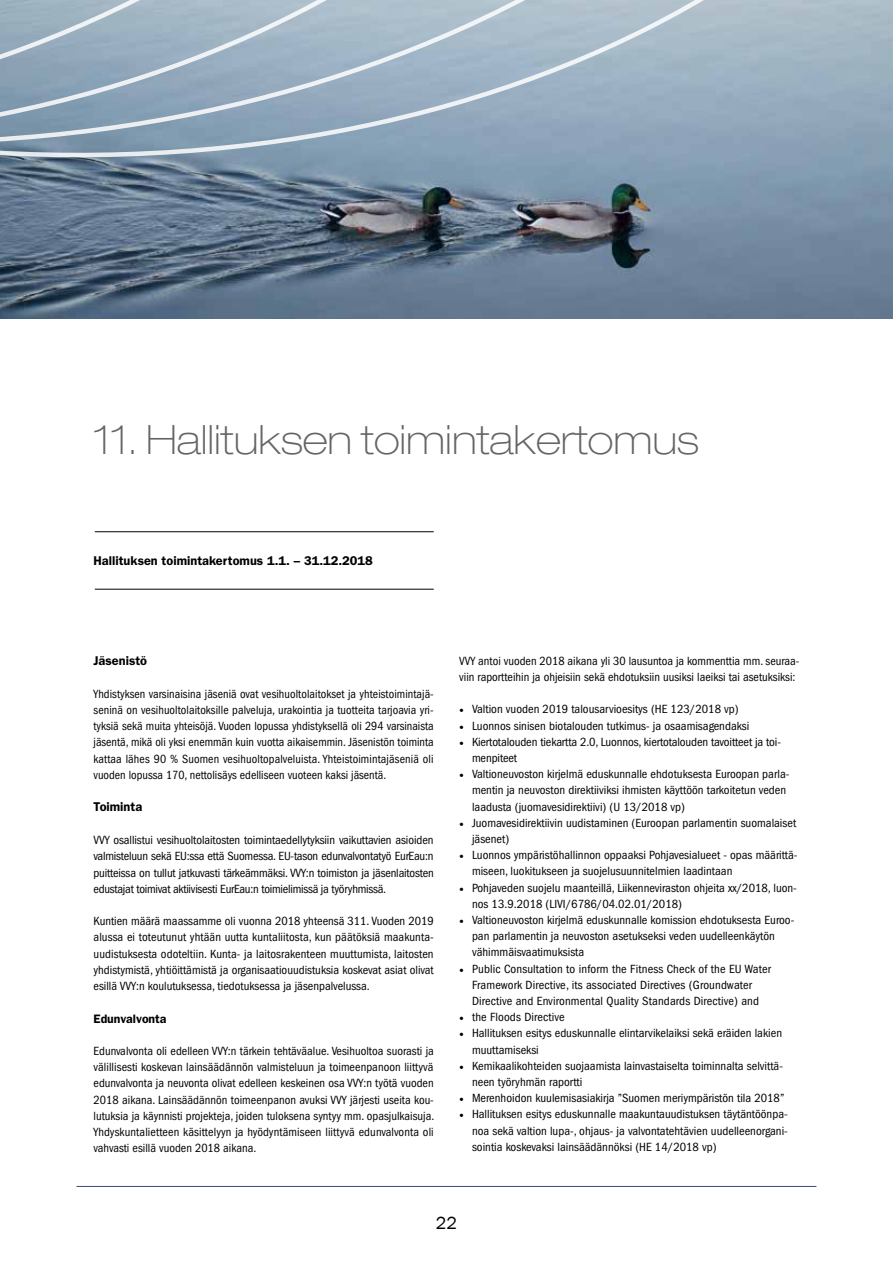
<style>
.page{position:relative;width:893px;height:1263px;background:#fff}
.page>*{position:absolute;margin:0;border:0;box-sizing:border-box;transform-origin:0 0}
.t1{font:100 expanded 40.5px "Helvetica Neue LT Std";color:#636466}
.t2{font:18px "Franklin Gothic";color:#000}
.t3{font:600 12.75px "Franklin Gothic";color:#000}
.t4{font:condensed 12.3px/16.2px "Franklin Gothic";color:#000}
.t5{font:600 12.3px "Franklin Gothic";color:#000}
.s1{font-family:"Minion Pro";font-stretch:normal}
</style>
<div class="page">
<img style="left:0;top:170px;width:893px;height:149px">
<svg style="left:0;top:0;width:893px;height:170px"></svg>
<hr style="left:77px;top:1186px;width:739px;height:1px;background:#3c4a78">
<hr style="left:95px;top:589px;width:339px;height:1px;background:#000">
<hr style="left:95px;top:531px;width:339px;height:1px;background:#000">
<h1 class="t1" style="left:94px;top:416px;width:607px">11. Hallituksen toimintakertomus</h1>
<p class="t3" style="left:94px;top:553px;width:281px">Hallituksen toimintakertomus 1.1. – 31.12.2018</p>
<p class="t3" style="left:94px;top:653px;width:55px">Jäsenistö</p>
<p class="t4" style="left:94px;top:686px;width:342px;text-align:justify">Yhdistyksen varsinaisina jäseniä ovat vesihuoltolaitokset ja yhteistoimintajä&shy;seninä on vesihuoltolaitoksille palveluja, urakointia ja tuotteita tarjoavia yri&shy;tyksiä sekä muita yhteisöjä. Vuoden lopussa yhdistyksellä oli 294 varsinaista jäsentä, mikä oli yksi enemmän kuin vuotta aikaisemmin. Jäsenistön toiminta kattaa lähes 90 % Suomen vesihuoltopalveluista. Yhteistoimintajäseniä oli vuoden lopussa 170, nettolisäys edelliseen vuoteen kaksi jäsentä.</p>
<p class="t3" style="left:94px;top:799px;width:50px">Toiminta</p>
<p class="t4" style="left:94px;top:832px;width:342px;text-align:justify">VVY osallistui vesihuoltolaitosten toimintaedellytyksiin vaikuttavien asioiden valmisteluun sekä EU:ssa että Suomessa. EU-tason edunvalvontatyö EurEau:n puitteissa on tullut jatkuvasti tärkeämmäksi. VVY:n toimiston ja jäsenlaitosten edustajat toimivat aktiivisesti EurEau:n toimielimissä ja työryhmissä.</p>
<p class="t4" style="left:94px;top:913px;width:342px;text-align:justify">Kuntien määrä maassamme oli vuonna 2018 yhteensä 311. Vuoden 2019 alussa ei toteutunut yhtään uutta kuntaliitosta, kun päätöksiä maakunta&shy;uudistuksesta odoteltiin. Kunta- ja laitosrakenteen muuttumista, laitosten yhdistymistä, yhtiöittämistä ja organisaatiouudistuksia koskevat asiat olivat esillä VVY:n koulutuksessa, tiedotuksessa ja jäsenpalvelussa.</p>
<p class="t5" style="left:94px;top:1011px;width:75px">Edunvalvonta</p>
<p class="t4" style="left:94px;top:1043px;width:342px;text-align:justify">Edunvalvonta oli edelleen VVY:n tärkein tehtäväalue. Vesihuoltoa suorasti ja välillisesti koskevan lainsäädännön valmisteluun ja toimeenpanoon liittyvä edunvalvonta ja neuvonta olivat edelleen keskeinen osa VVY:n työtä vuoden 2018 aikana. Lainsäädännön toimeenpanon avuksi VVY järjesti useita kou&shy;lutuksia ja käynnisti projekteja, joiden tuloksena syntyy mm. opasjulkaisuja.<br>Yhdyskuntalietteen käsittelyyn ja hyödyntämiseen liittyvä edunvalvonta oli vahvasti esillä vuoden 2018 aikana.</p>
<p class="t4" style="left:459px;top:653px;width:342px">VVY antoi vuoden 2018 aikana yli 30 lausuntoa ja kommenttia mm. seuraa&shy;viin raportteihin ja ohjeisiin sekä ehdotuksiin uusiksi laeiksi tai asetuksiksi:</p>
<p class="t4" style="left:459px;top:701px;width:281px"><span class="s1">•</span> Valtion vuoden 2019 talousarvioesitys (HE 123/2018 vp)</p>
<p class="t4" style="left:459px;top:717px;width:292px"><span class="s1">•</span> Luonnos sinisen biotalouden tutkimus- ja osaamisagendaksi</p>
<p class="t4" style="left:472px;top:734px;width:310px;text-indent:-13px"><span class="s1">•</span> Kiertotalouden tiekartta 2.0, Luonnos, kiertotalouden tavoitteet ja toi&shy;menpiteet</p>
<p class="t4" style="left:472px;top:766px;width:319px;text-indent:-13px"><span class="s1">•</span> Valtioneuvoston kirjelmä eduskunnalle ehdotuksesta Euroopan parla&shy;mentin ja neuvoston direktiiviksi ihmisten käyttöön tarkoitetun veden laadusta (juomavesidirektiivi) (U 13/2018 vp)</p>
<p class="t4" style="left:472px;top:815px;width:326px;text-indent:-13px"><span class="s1">•</span> Juomavesidirektiivin uudistaminen (Euroopan parlamentin suomalaiset jäsenet)</p>
<p class="t4" style="left:472px;top:847px;width:327px;text-indent:-13px"><span class="s1">•</span> Luonnos ympäristöhallinnon oppaaksi Pohjavesialueet - opas määrittä&shy;miseen, luokitukseen ja suojelusuunnitelmien laadintaan</p>
<p class="t4" style="left:472px;top:879px;width:326px;text-indent:-13px"><span class="s1">•</span> Pohjaveden suojelu maanteillä, Liikenneviraston ohjeita xx/2018, luon&shy;nos 13.9.2018 (LIVI/6786/04.02.01/2018)</p>
<p class="t4" style="left:472px;top:912px;width:324px;text-indent:-13px"><span class="s1">•</span> Valtioneuvoston kirjelmä eduskunnalle komission ehdotuksesta Euroo&shy;pan parlamentin ja neuvoston asetukseksi veden uudelleenkäytön vähimmäisvaatimuksista</p>
<p class="t4" style="left:459px;top:960px;width:313px;text-align:center"><span class="s1">•</span> Public Consultation to inform the Fitness Check of the EU Water<br>Framework Directive, its associated Directives (Groundwater<br>Directive and Environmental Quality Standards Directive) and</p>
<p class="t4" style="left:459px;top:1009px;width:107px"><span class="s1">•</span> the Floods Directive</p>
<p class="t4" style="left:472px;top:1025px;width:312px;text-indent:-13px"><span class="s1">•</span> Hallituksen esitys eduskunnalle elintarvikelaiksi sekä eräiden lakien muuttamiseksi</p>
<p class="t4" style="left:472px;top:1058px;width:312px;text-indent:-13px"><span class="s1">•</span> Kemikaalikohteiden suojaamista lainvastaiselta toiminnalta selvittä&shy;neen työryhmän raportti</p>
<p class="t4" style="left:459px;top:1090px;width:327px"><span class="s1">•</span> Merenhoidon kuulemisasiakirja ”Suomen meriympäristön tila 2018”</p>
<p class="t4" style="left:472px;top:1106px;width:317px;text-align:justify;text-indent:-13px"><span class="s1">•</span> Hallituksen esitys eduskunnalle maakuntauudistuksen täytäntöönpa&shy;noa sekä valtion lupa-, ohjaus- ja valvontatehtävien uudelleenorgani&shy;sointia koskevaksi lainsäädännöksi (HE 14/2018 vp)</p>
<h2 class="t2" style="left:436px;top:1211px;width:23px">22</h2>
</div>
